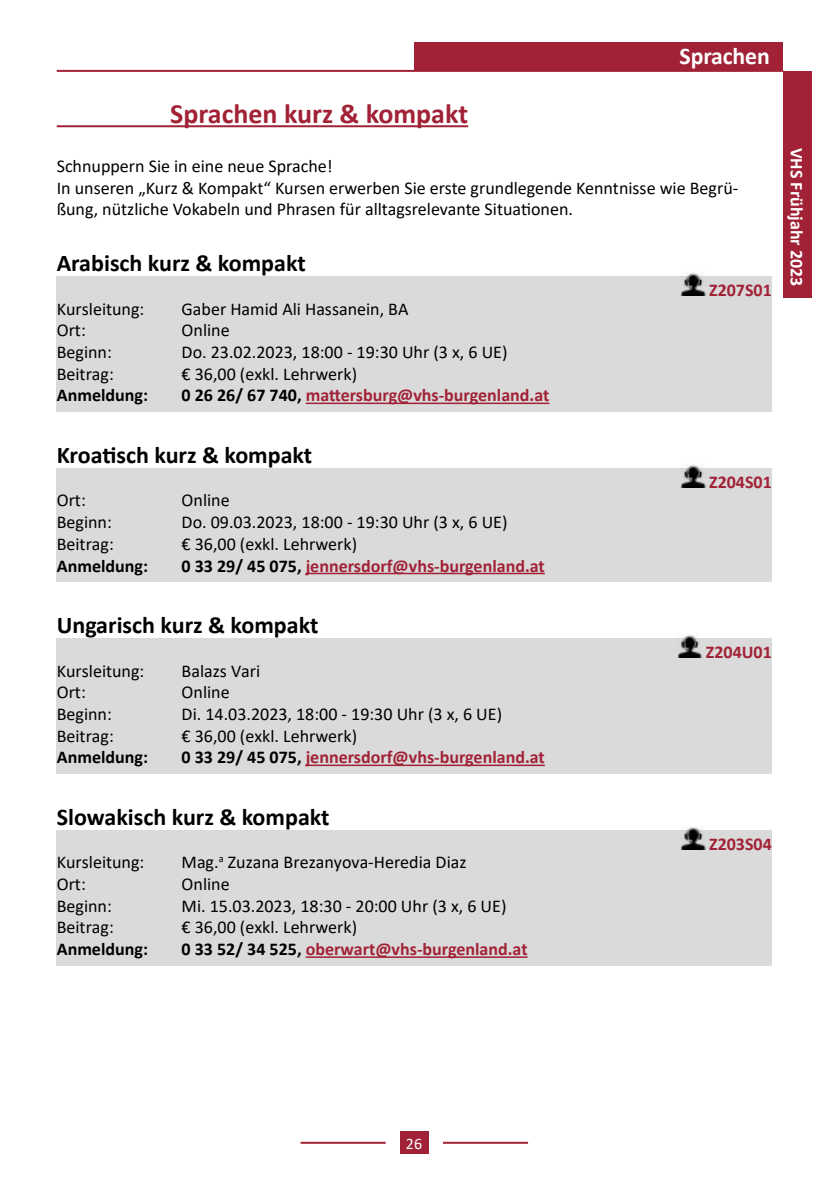
<style>
.page{position:relative;width:840px;height:1191px;background:#fff}
.page>*{position:absolute;margin:0;border:0;box-sizing:border-box;transform-origin:0 0}
.t1{font:700 28px "Calibri";color:#a12236}
.t2{font:700 24px "Calibri";color:#000}
.t3{font:700 24px "Calibri";letter-spacing:-.005em;color:#fff}
.t4{font:18px/21.6px "Calibri";color:#000}
.t5{font:700 18px "Calibri";color:#a12236}
.t6{font:700 18px "Calibri";color:#000}
.t7{font:700 18px "Calibri";color:#fff}
.t8{font:16px "Calibri";color:#fff}
.s1{color:#000}
</style>
<div class="page">
<div style="left:414px;top:43px;width:368px;height:28px;background:#a12236"></div>
<hr style="left:57px;top:70px;width:725px;height:2px;background:#a12236">
<div style="left:782px;top:71px;width:29px;height:227px;background:#a12236"></div>
<hr style="left:300px;top:1141px;width:85px;height:2px;background:#a12236">
<hr style="left:442px;top:1141px;width:85px;height:2px;background:#a12236">
<div style="left:399px;top:1131px;width:29px;height:23px;background:#a12236"></div>
<hr style="left:57px;top:125px;width:411px;height:2px;background:#a12236">
<div style="left:57px;top:277px;width:714px;height:29px;background:#dadada"></div>
<div style="left:57px;top:295px;width:714px;height:30px;background:#dadada"></div>
<div style="left:57px;top:317px;width:714px;height:29px;background:#dadada"></div>
<div style="left:57px;top:339px;width:714px;height:29px;background:#dadada"></div>
<div style="left:57px;top:360px;width:714px;height:30px;background:#dadada"></div>
<div style="left:57px;top:382px;width:714px;height:29px;background:#dadada"></div>
<hr style="left:305px;top:402px;width:244px;height:2px;background:#a12236">
<div style="left:57px;top:468px;width:714px;height:30px;background:#dadada"></div>
<div style="left:57px;top:487px;width:714px;height:29px;background:#dadada"></div>
<div style="left:57px;top:509px;width:714px;height:29px;background:#dadada"></div>
<div style="left:57px;top:530px;width:714px;height:30px;background:#dadada"></div>
<div style="left:57px;top:552px;width:714px;height:29px;background:#dadada"></div>
<hr style="left:305px;top:573px;width:239px;height:1px;background:#a12236">
<div style="left:57px;top:638px;width:714px;height:30px;background:#dadada"></div>
<div style="left:57px;top:657px;width:714px;height:30px;background:#dadada"></div>
<div style="left:57px;top:679px;width:714px;height:29px;background:#dadada"></div>
<div style="left:57px;top:701px;width:714px;height:29px;background:#dadada"></div>
<div style="left:57px;top:722px;width:714px;height:30px;background:#dadada"></div>
<div style="left:57px;top:744px;width:714px;height:29px;background:#dadada"></div>
<hr style="left:305px;top:764px;width:239px;height:2px;background:#a12236">
<div style="left:57px;top:830px;width:714px;height:29px;background:#dadada"></div>
<div style="left:57px;top:849px;width:714px;height:29px;background:#dadada"></div>
<div style="left:57px;top:871px;width:714px;height:29px;background:#dadada"></div>
<div style="left:57px;top:892px;width:714px;height:30px;background:#dadada"></div>
<div style="left:57px;top:914px;width:714px;height:29px;background:#dadada"></div>
<div style="left:57px;top:936px;width:714px;height:29px;background:#dadada"></div>
<hr style="left:305px;top:956px;width:222px;height:2px;background:#a12236">
<img style="left:680px;top:273px;width:24px;height:23px">
<img style="left:680px;top:465px;width:24px;height:22px">
<img style="left:677px;top:633px;width:24px;height:25px">
<img style="left:680px;top:827px;width:24px;height:22px">
<h2 class="t3" style="left:679px;top:39px;width:92px">Sprachen</h2>
<h1 class="t1" style="left:170px;top:94px;width:299px">Sprachen kurz &amp; kompakt</h1>
<p class="t4" style="left:57px;top:155px;width:682px">Schnuppern Sie in eine neue Sprache!<br>In unseren „Kurz &amp; Kompakt“ Kursen erwerben Sie erste grundlegende Kenntnisse wie Begrü&shy;ßung, nützliche Vokabeln und Phrasen für alltagsrelevante Situationen.</p>
<h2 class="t2" style="left:57px;top:246px;width:250px">Arabisch kurz &amp; kompakt</h2>
<p class="t5" style="left:708px;top:277px;width:64px">Z207S01</p>
<p class="t4" style="left:57px;top:297px;width:89px">Kursleitung:</p>
<p class="t4" style="left:181px;top:297px;width:228px">Gaber Hamid Ali Hassanein, BA</p>
<p class="t4" style="left:57px;top:319px;width:31px">Ort:</p>
<p class="t4" style="left:181px;top:319px;width:50px">Online</p>
<p class="t4" style="left:57px;top:341px;width:57px">Beginn:</p>
<p class="t4" style="left:181px;top:341px;width:327px">Do. 23.02.2023, 18:00 - 19:30 Uhr (3 x, 6 UE)</p>
<p class="t4" style="left:57px;top:362px;width:59px">Beitrag:</p>
<p class="t4" style="left:181px;top:362px;width:177px">€ 36,00 (exkl. Lehrwerk)</p>
<p class="t6" style="left:57px;top:383px;width:93px">Anmeldung:</p>
<p class="t5" style="left:181px;top:383px;width:369px"><span class="s1">0 26 26/ 67 740,</span> mattersburg@vhs-burgenland.at</p>
<p class="t7" style="left:808px;top:148px;width:140px;rotate:90deg">VHS Frühjahr 2023</p>
<h2 class="t2" style="left:57px;top:438px;width:257px">Kroatisch kurz &amp; kompakt</h2>
<p class="t4" style="left:57px;top:489px;width:31px">Ort:</p>
<p class="t4" style="left:181px;top:489px;width:50px">Online</p>
<p class="t4" style="left:57px;top:511px;width:57px">Beginn:</p>
<p class="t4" style="left:181px;top:511px;width:327px">Do. 09.03.2023, 18:00 - 19:30 Uhr (3 x, 6 UE)</p>
<p class="t4" style="left:57px;top:532px;width:59px">Beitrag:</p>
<p class="t4" style="left:181px;top:532px;width:177px">€ 36,00 (exkl. Lehrwerk)</p>
<p class="t6" style="left:57px;top:553px;width:93px">Anmeldung:</p>
<p class="t5" style="left:181px;top:553px;width:364px"><span class="s1">0 33 29/ 45 075,</span> jennersdorf@vhs-burgenland.at</p>
<p class="t5" style="left:708px;top:469px;width:64px">Z204S01</p>
<h2 class="t2" style="left:57px;top:608px;width:263px">Ungarisch kurz &amp; kompakt</h2>
<p class="t4" style="left:57px;top:659px;width:89px">Kursleitung:</p>
<p class="t4" style="left:181px;top:659px;width:80px">Balazs Vari</p>
<p class="t4" style="left:57px;top:681px;width:31px">Ort:</p>
<p class="t4" style="left:181px;top:681px;width:50px">Online</p>
<p class="t4" style="left:57px;top:702px;width:57px">Beginn:</p>
<p class="t4" style="left:181px;top:702px;width:322px">Di. 14.03.2023, 18:00 - 19:30 Uhr (3 x, 6 UE)</p>
<p class="t4" style="left:57px;top:724px;width:59px">Beitrag:</p>
<p class="t4" style="left:181px;top:724px;width:177px">€ 36,00 (exkl. Lehrwerk)</p>
<p class="t6" style="left:57px;top:744px;width:93px">Anmeldung:</p>
<p class="t5" style="left:181px;top:744px;width:364px"><span class="s1">0 33 29/ 45 075,</span> jennersdorf@vhs-burgenland.at</p>
<h2 class="t2" style="left:57px;top:800px;width:274px">Slowakisch kurz &amp; kompakt</h2>
<p class="t4" style="left:57px;top:851px;width:89px">Kursleitung:</p>
<p class="t4" style="left:181px;top:851px;width:286px">Mag.<sup>a</sup> Zuzana Brezanyova-Heredia Diaz</p>
<p class="t4" style="left:57px;top:873px;width:31px">Ort:</p>
<p class="t4" style="left:181px;top:873px;width:50px">Online</p>
<p class="t4" style="left:57px;top:894px;width:57px">Beginn:</p>
<p class="t4" style="left:181px;top:894px;width:326px">Mi. 15.03.2023, 18:30 - 20:00 Uhr (3 x, 6 UE)</p>
<p class="t4" style="left:57px;top:916px;width:59px">Beitrag:</p>
<p class="t4" style="left:181px;top:916px;width:177px">€ 36,00 (exkl. Lehrwerk)</p>
<p class="t6" style="left:57px;top:936px;width:93px">Anmeldung:</p>
<p class="t5" style="left:181px;top:936px;width:347px"><span class="s1">0 33 52/ 34 525,</span> oberwart@vhs-burgenland.at</p>
<p class="t5" style="left:705px;top:639px;width:67px">Z204U01</p>
<p class="t5" style="left:708px;top:831px;width:64px">Z203S04</p>
<p class="t8" style="left:406px;top:1132px;width:18px">26</p>
</div>
